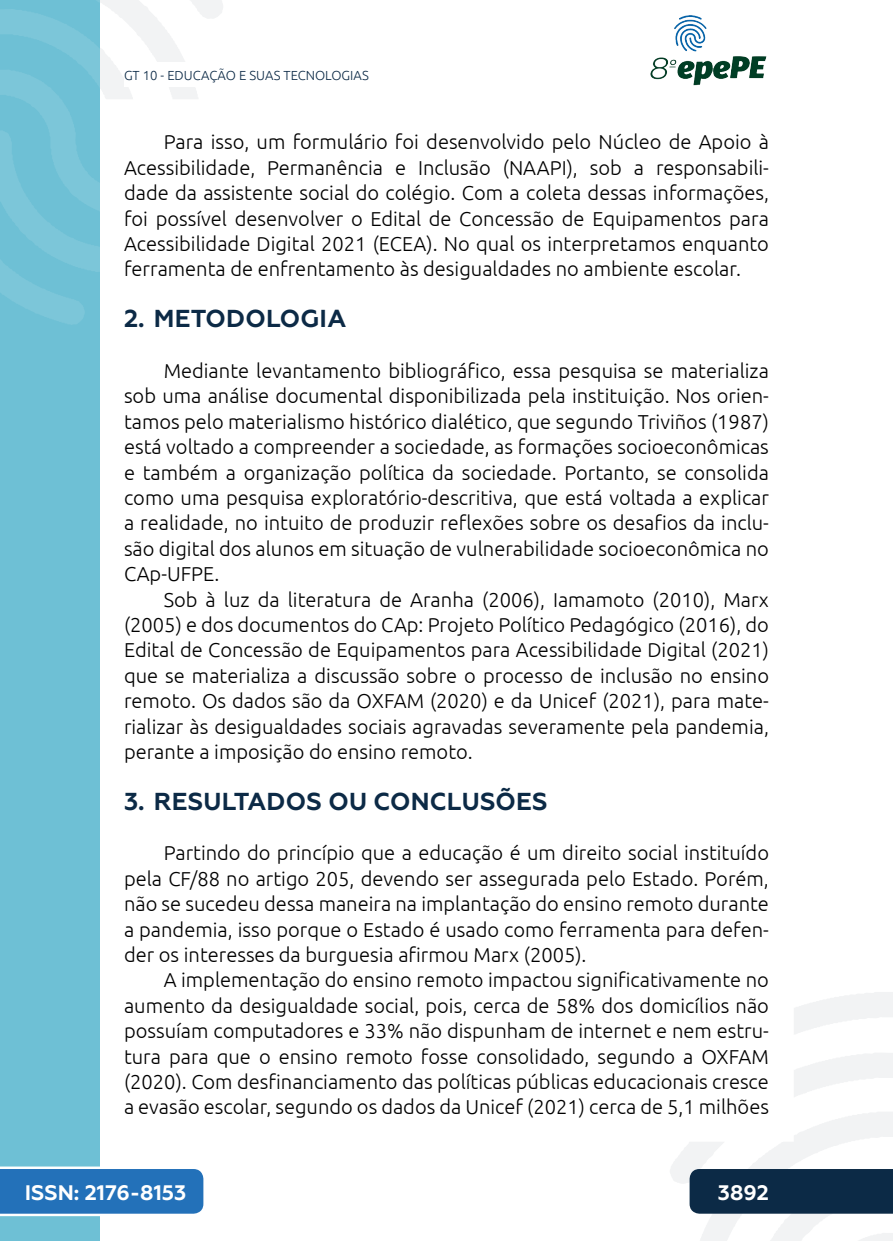
<style>
.page{position:relative;width:893px;height:1241px;background:#fff}
.page>*{position:absolute;margin:0;border:0;box-sizing:border-box;transform-origin:0 0}
._3_SUBTÍTULO{font:700 24.5px "Geometria";letter-spacing:.01em;color:#0c2a46}
.t1{font:700 21px "Geometria";color:#fff}
._5_CORPO{font:300 20.12px/25.4px "Ubuntu";color:#000;text-align:justify}
.t2{font:300 13.12px "Ubuntu";color:#0c2a46}
</style>
<div class="page">
<svg style="left:670px;top:992px;width:223px;height:248px"></svg>
<svg style="left:99px;top:0;width:124px;height:324px"></svg>
<img style="left:650px;top:15px;width:117px;height:71px">
<div style="left:0;top:0;width:99px;height:1240px;background:#6ec0d5"></div>
<svg style="left:0;top:0;width:99px;height:325px"></svg>
<svg style="left:0;top:1166px;width:203px;height:49px;background:#367dbf"></svg>
<div style="left:690px;top:1168px;width:203px;height:45px;background:#0c2a46"></div>
<div style="left:124px;top:62px;width:516px;height:25px;background:#fff"></div>
<p class="t2" style="left:124px;top:67px;width:246px">GT 10 - EDUCAÇÃO E SUAS TECNOLOGIAS</p>
<p class="_5_CORPO" style="left:124px;top:129px;width:646px;text-indent:40px">Para isso, um formulário foi desenvolvido pelo Núcleo de Apoio à Acessibilidade, Permanência e Inclusão (NAAPI), sob a responsabili&shy;dade da assistente social do colégio. Com a coleta dessas informações, foi possível desenvolver o Edital de Concessão de Equipamentos para Acessibilidade Digital 2021 (ECEA). No qual os interpretamos enquanto ferramenta de enfrentamento às desigualdades no ambiente escolar.</p>
<p class="_3_SUBTÍTULO" style="left:124px;top:304px;width:224px">2. METODOLOGIA</p>
<p class="_5_CORPO" style="left:124px;top:357px;width:646px;text-indent:40px">Mediante levantamento bibliográfico, essa pesquisa se materializa sob uma análise documental disponibilizada pela instituição. Nos orien&shy;tamos pelo materialismo histórico dialético, que segundo Triviños (1987) está voltado a compreender a sociedade, as formações socioeconômicas e também a organização política da sociedade. Portanto, se consolida como uma pesquisa exploratório-descritiva, que está voltada a explicar a realidade, no intuito de produzir reflexões sobre os desafios da inclu&shy;são digital dos alunos em situação de vulnerabilidade socioeconômica no CAp-UFPE.</p>
<p class="_5_CORPO" style="left:124px;top:586px;width:646px;text-indent:40px">Sob à luz da literatura de Aranha (2006), Iamamoto (2010), Marx (2005) e dos documentos do CAp: Projeto Político Pedagógico (2016), do Edital de Concessão de Equipamentos para Acessibilidade Digital (2021) que se materializa a discussão sobre o processo de inclusão no ensino remoto. Os dados são da OXFAM (2020) e da Unicef (2021), para mate&shy;rializar às desigualdades sociais agravadas severamente pela pandemia, perante a imposição do ensino remoto.</p>
<p class="_3_SUBTÍTULO" style="left:124px;top:786px;width:425px">3. RESULTADOS OU CONCLUSÕES</p>
<p class="_5_CORPO" style="left:124px;top:840px;width:646px;text-indent:40px">Partindo do princípio que a educação é um direito social instituído pela CF/88 no artigo 205, devendo ser assegurada pelo Estado. Porém, não se sucedeu dessa maneira na implantação do ensino remoto durante a pandemia, isso porque o Estado é usado como ferramenta para defen&shy;der os interesses da burguesia afirmou Marx (2005).</p>
<p class="_5_CORPO" style="left:124px;top:966px;width:646px;text-indent:40px">A implementação do ensino remoto impactou significativamente no aumento da desigualdade social, pois, cerca de 58% dos domicílios não possuíam computadores e 33% não dispunham de internet e nem estru&shy;tura para que o ensino remoto fosse consolidado, segundo a OXFAM (2020). Com desfinanciamento das políticas públicas educacionais cresce a evasão escolar, segundo os dados da Unicef (2021) cerca de 5,1 milhões</p>
<p class="t1" style="left:25px;top:1179px;width:163px">ISSN: 2176-8153</p>
<p class="t1" style="left:718px;top:1179px;width:53px">3892</p>
</div>
